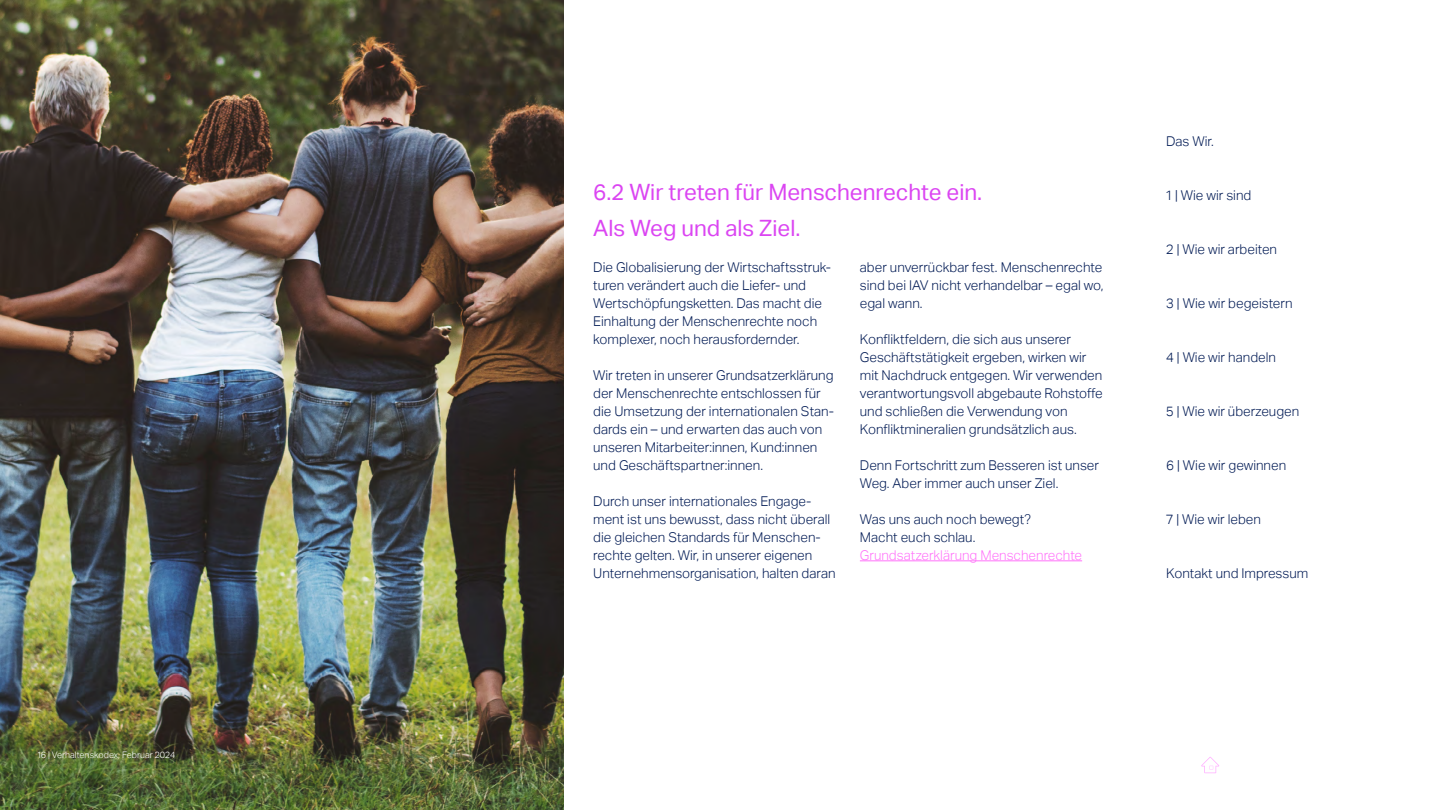
<style>
.page{position:relative;width:1440px;height:810px;background:#fff}
.page>*{position:absolute;margin:0;border:0;box-sizing:border-box;transform-origin:0 0}
.Kapitelüberschrift_2_ohne{font:22.5px "Aktiv Grotesk";color:#db45f2}
.Fließtext_18_24pt{font:300 13.5px/18px "Aktiv Grotesk";color:#001a54}
.Fließtext_18_24pt-2{font:300 13.5px "Aktiv Grotesk";color:#ff73fa}
.t1{font:300 9px "Aktiv Grotesk";color:#fff}
</style>
<div class="page">
<img style="left:0;top:0;width:564px;height:810px">
<hr style="left:860px;top:560px;width:222px;height:1px;background:#ff73fa">
<svg style="left:1201px;top:757px;width:18px;height:16px"></svg>
<p class="t1" style="left:38px;top:749px;width:139px">16 | Verhaltenskodex, Februar 2024</p>
<p class="Kapitelüberschrift_2_ohne" style="left:593px;top:179px;width:391px">6.2 Wir treten für Menschenrechte ein.</p>
<p class="Kapitelüberschrift_2_ohne" style="left:593px;top:215px;width:209px">Als Weg und als Ziel.</p>
<p class="Fließtext_18_24pt" style="left:593px;top:258px;width:239px">Die Globalisierung der Wirtschaftsstruk&shy;turen verändert auch die Liefer- und Wertschöpfungsketten. Das macht die Einhaltung der Menschenrechte noch komplexer, noch herausfordernder.</p>
<p class="Fließtext_18_24pt" style="left:593px;top:366px;width:242px">Wir treten in unserer Grundsatzerklärung der Menschenrechte entschlossen für die Umsetzung der internationalen Stan&shy;dards ein – und erwarten das auch von unseren Mitarbeiter:innen, Kund:innen und Geschäftspartner:innen.</p>
<p class="Fließtext_18_24pt" style="left:593px;top:492px;width:244px">Durch unser internationales Engage&shy;ment ist uns bewusst, dass nicht überall die gleichen Standards für Menschen&shy;rechte gelten. Wir, in unserer eigenen Unternehmensorganisation, halten daran</p>
<p class="Fließtext_18_24pt" style="left:860px;top:258px;width:245px;text-align:justify">aber unverrückbar fest. Menschenrechte sind bei IAV nicht verhandelbar – egal wo, egal wann.</p>
<p class="Fließtext_18_24pt" style="left:860px;top:330px;width:244px">Konfliktfeldern, die sich aus unserer Geschäftstätigkeit ergeben, wirken wir mit Nachdruck entgegen. Wir verwenden verantwortungsvoll abgebaute Rohstoffe und schließen die Verwendung von Konfliktmineralien grundsätzlich aus.</p>
<p class="Fließtext_18_24pt" style="left:860px;top:456px;width:241px">Denn Fortschritt zum Besseren ist unser<br>Weg. Aber immer auch unser Ziel.</p>
<p class="Fließtext_18_24pt" style="left:860px;top:510px;width:173px">Was uns auch noch bewegt?<br>Macht euch schlau.</p>
<p class="Fließtext_18_24pt-2" style="left:860px;top:547px;width:224px">Grundsatzerklärung Menschenrechte</p>
<p class="Fließtext_18_24pt" style="left:1166px;top:132px;width:49px">Das Wir.</p>
<p class="Fließtext_18_24pt" style="left:1166px;top:186px;width:87px">1 | Wie wir sind</p>
<p class="Fließtext_18_24pt" style="left:1166px;top:240px;width:112px">2 | Wie wir arbeiten</p>
<p class="Fließtext_18_24pt" style="left:1166px;top:294px;width:128px">3 | Wie wir begeistern</p>
<p class="Fließtext_18_24pt" style="left:1166px;top:348px;width:111px">4 | Wie wir handeln</p>
<p class="Fließtext_18_24pt" style="left:1166px;top:402px;width:135px">5 | Wie wir überzeugen</p>
<p class="Fließtext_18_24pt" style="left:1166px;top:456px;width:122px">6 | Wie wir gewinnen</p>
<p class="Fließtext_18_24pt" style="left:1166px;top:510px;width:96px">7 | Wie wir leben</p>
<p class="Fließtext_18_24pt" style="left:1166px;top:564px;width:144px">Kontakt und Impressum</p>
</div>
